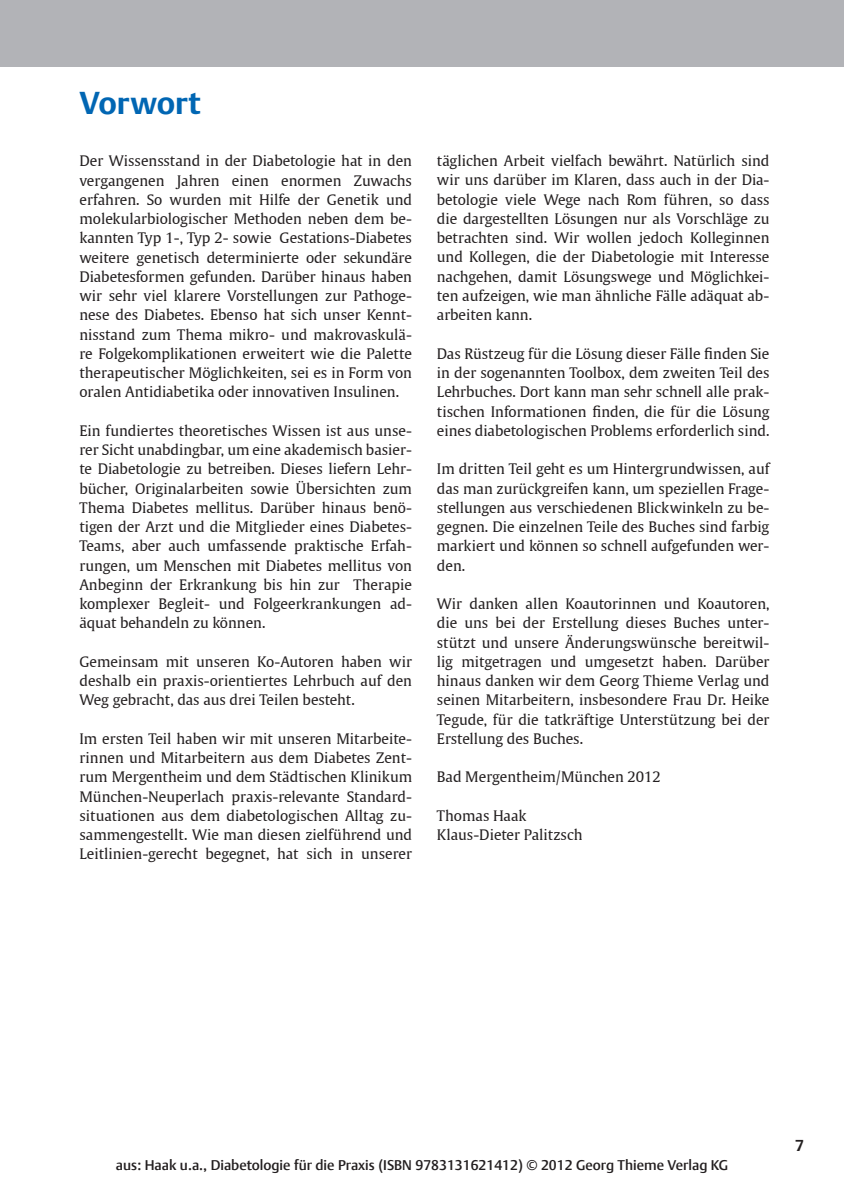
<style>
.page{position:relative;width:844px;height:1191px;background:#fff}
.page>*{position:absolute;margin:0;border:0;box-sizing:border-box;transform-origin:0 0}
.t1{font:700 31.5px "Thieme Argo 2011";color:#0166b3}
.t2{font:700 15.75px "Thieme Argo 2011";color:#231f20}
.t3{font:14.35px/19.2px "Thieme Gulliver 2011";color:#231f20;text-align:justify}
.t4{font:500 14px "Thieme Argo 2008";color:#231f20}
</style>
<div class="page">
<div style="left:0;top:0;width:843px;height:67px;background:#b2b3b7"></div>
<h1 class="t1" style="left:79px;top:82px;width:123px">Vorwort</h1>
<p class="t3" style="left:79px;top:151px;width:334px">Der Wissensstand in der Diabetologie hat in den vergangenen Jahren einen enormen Zuwachs erfahren. So wurden mit Hilfe der Genetik und molekularbiologischer Methoden neben dem be&shy;kannten Typ 1-, Typ 2- sowie Gestations-Diabetes weitere genetisch determinierte oder sekundäre Diabetesformen gefunden. Darüber hinaus haben wir sehr viel klarere Vorstellungen zur Pathoge&shy;nese des Diabetes. Ebenso hat sich unser Kennt&shy;nisstand zum Thema mikro- und makrovaskulä&shy;re Folgekomplikationen erweitert wie die Palette therapeutischer Möglichkeiten, sei es in Form von oralen Antidiabetika oder innovativen Insulinen.</p>
<p class="t3" style="left:79px;top:420px;width:334px">Ein fundiertes theoretisches Wissen ist aus unse&shy;rer Sicht unabdingbar, um eine akademisch basier&shy;te Diabetologie zu betreiben. Dieses liefern Lehr&shy;bücher, Originalarbeiten sowie Übersichten zum Thema Diabetes mellitus. Darüber hinaus benö&shy;tigen der Arzt und die Mitglieder eines Diabetes-Teams, aber auch umfassende praktische Erfah&shy;rungen, um Menschen mit Diabetes mellitus von Anbeginn der Erkrankung bis hin zur Therapie komplexer Begleit- und Folgeerkrankungen ad&shy;äquat behandeln zu können.</p>
<p class="t3" style="left:79px;top:651px;width:334px">Gemeinsam mit unseren Ko-Autoren haben wir deshalb ein praxis-orientiertes Lehrbuch auf den Weg gebracht, das aus drei Teilen besteht.</p>
<p class="t3" style="left:79px;top:728px;width:334px">Im ersten Teil haben wir mit unseren Mitarbeite&shy;rinnen und Mitarbeitern aus dem Diabetes Zent&shy;rum Mergentheim und dem Städtischen Klinikum München-Neuperlach praxis-relevante Standard&shy;situationen aus dem diabetologischen Alltag zu&shy;sammengestellt. Wie man diesen zielführend und Leitlinien-gerecht begegnet, hat sich in unserer</p>
<p class="t3" style="left:437px;top:151px;width:334px">täglichen Arbeit vielfach bewährt. Natürlich sind wir uns darüber im Klaren, dass auch in der Dia&shy;betologie viele Wege nach Rom führen, so dass die dargestellten Lösungen nur als Vorschläge zu betrachten sind. Wir wollen jedoch Kolleginnen und Kollegen, die der Diabetologie mit Interesse nachgehen, damit Lösungswege und Möglichkei&shy;ten aufzeigen, wie man ähnliche Fälle adäquat ab&shy;arbeiten kann.</p>
<p class="t3" style="left:437px;top:343px;width:334px">Das Rüstzeug für die Lösung dieser Fälle finden Sie in der sogenannten Toolbox, dem zweiten Teil des Lehrbuches. Dort kann man sehr schnell alle prak&shy;tischen Informationen finden, die für die Lösung eines diabetologischen Problems erforderlich sind.</p>
<p class="t3" style="left:437px;top:459px;width:334px">Im dritten Teil geht es um Hintergrundwissen, auf das man zurückgreifen kann, um speziellen Frage&shy;stellungen aus verschiedenen Blickwinkeln zu be&shy;gegnen. Die einzelnen Teile des Buches sind farbig markiert und können so schnell aufgefunden wer&shy;den.</p>
<p class="t3" style="left:437px;top:593px;width:334px">Wir danken allen Koautorinnen und Koautoren, die uns bei der Erstellung dieses Buches unter&shy;stützt und unsere Änderungswünsche bereitwil&shy;lig mitgetragen und umgesetzt haben. Darüber hinaus danken wir dem Georg Thieme Verlag und seinen Mitarbeitern, insbesondere Frau Dr. Heike Tegude, für die tatkräftige Unterstützung bei der Erstellung des Buches.</p>
<p class="t3" style="left:437px;top:766px;width:225px">Bad Mergentheim/München 2012</p>
<p class="t3" style="left:437px;top:805px;width:147px">Thomas Haak<br>Klaus-Dieter Palitzsch</p>
<p class="t4" style="left:116px;top:1155px;width:613px">aus: Haak u.a., Diabetologie für die Praxis (ISBN 9783131621412) © 2012 Georg Thieme Verlag KG</p>
<p class="t2" style="left:795px;top:1135px;width:10px">7</p>
</div>
